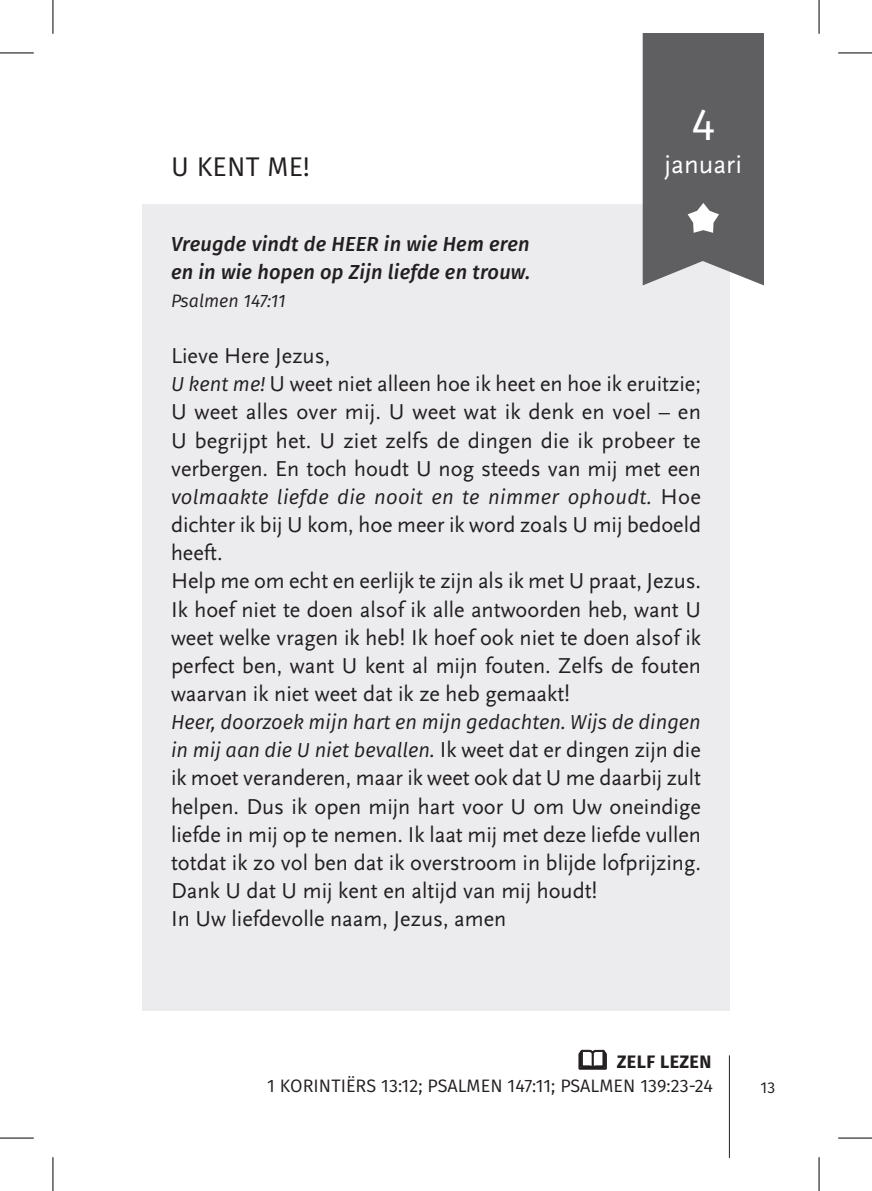
<style>
.page{position:relative;width:872px;height:1191px;background:#fff}
.page>*{position:absolute;margin:0;border:0;box-sizing:border-box;transform-origin:0 0}
.t1{font:45px "Fira Sans";color:#fff}
.t2{font:27px "Fira Sans";letter-spacing:.01em;color:#231f20}
.t3{font:27px "Scala Sans";color:#fff}
.t4{font:22.5px/28.1px "Scala Sans";color:#231f20}
.t5{font:italic 20.25px/28.1px "Fira Sans";color:#231f20}
.t6{font:italic 500 20.25px/28.1px "Fira Sans";letter-spacing:.01em;color:#231f20}
.t7{font:18px "Fira Sans";letter-spacing:.005em;color:#231f20}
.t8{font:italic 18px "Fira Sans";color:#231f20}
.t9{font:700 18px "Fira Sans";letter-spacing:.02em;color:#231f20}
.t10{font:15.75px "Fira Sans";color:#231f20}
.s1{font-family:"Fira Sans";font-style:italic;font-size:20.25px}
.s2{font-family:"Scala Sans";font-style:normal;font-size:22.5px}
</style>
<div class="page">
<div style="left:142px;top:204px;width:587px;height:806px;background:#ececee"></div>
<svg style="left:642px;top:34px;width:121px;height:251px;background:#69696c"></svg>
<hr style="left:728px;top:1055px;width:1px;height:101px;background:#231f20">
<svg style="left:578px;top:1049px;width:28px;height:20px"></svg>
<hr style="left:0;top:53px;width:34px;height:1px;background:#000">
<hr style="left:837px;top:53px;width:34px;height:1px;background:#000">
<hr style="left:0;top:1137px;width:34px;height:1px;background:#000">
<hr style="left:837px;top:1137px;width:34px;height:1px;background:#000">
<hr style="left:53px;top:0;width:1px;height:34px;background:#000">
<hr style="left:53px;top:1156px;width:1px;height:34px;background:#000">
<hr style="left:818px;top:0;width:1px;height:34px;background:#000">
<hr style="left:818px;top:1156px;width:1px;height:34px;background:#000">
<p class="t2" style="left:171px;top:146px;width:140px">U KENT ME!</p>
<p class="t6" style="left:171px;top:228px;width:360px">Vreugde vindt de HEER in wie Hem eren en in wie hopen op Zijn liefde en trouw.</p>
<p class="t8" style="left:171px;top:287px;width:116px">Psalmen 147:11</p>
<h1 class="t1" style="left:691px;top:91px;width:25px">4</h1>
<p class="t3" style="left:664px;top:150px;width:79px">januari</p>
<p class="t4" style="left:171px;top:342px;width:531px">Lieve Here Jezus,<br><span class="s1">U kent me!</span> U weet niet alleen hoe ik heet en hoe ik eruitzie; U weet alles over mij. U weet wat ik denk en voel – en U begrijpt het. U ziet zelfs de dingen die ik probeer te verbergen. En toch houdt U nog steeds van mij met een</p>
<p class="t5" style="left:171px;top:482px;width:531px">volmaakte liefde die nooit en te nimmer ophoudt. <span class="s2">Hoe</span></p>
<p class="t4" style="left:171px;top:511px;width:531px">dichter ik bij U kom, hoe meer ik word zoals U mij bedoeld heeft.<br>Help me om echt en eerlijk te zijn als ik met U praat, Jezus.<br>Ik hoef niet te doen alsof ik alle antwoorden heb, want U weet welke vragen ik heb! Ik hoef ook niet te doen alsof ik perfect ben, want U kent al mijn fouten. Zelfs de fouten waarvan ik niet weet dat ik ze heb gemaakt!</p>
<p class="t5" style="left:171px;top:707px;width:531px">Heer, doorzoek mijn hart en mijn gedachten. Wijs de dingen in mij aan die U niet bevallen. <span class="s2">Ik weet dat er dingen zijn die</span></p>
<p class="t4" style="left:171px;top:764px;width:531px">ik moet veranderen, maar ik weet ook dat U me daarbij zult helpen. Dus ik open mijn hart voor U om Uw oneindige liefde in mij op te nemen. Ik laat mij met deze liefde vullen totdat ik zo vol ben dat ik overstroom in blijde lofprijzing.<br>Dank U dat U mij kent en altijd van mij houdt!<br>In Uw liefdevolle naam, Jezus, amen</p>
<p class="t9" style="left:616px;top:1046px;width:96px">ZELF LEZEN</p>
<p class="t7" style="left:267px;top:1071px;width:447px">1 KORINTIËRS 13:12; PSALMEN 147:11; PSALMEN 139:23-24</p>
<p class="t10" style="left:760px;top:1075px;width:16px">13</p>
</div>
